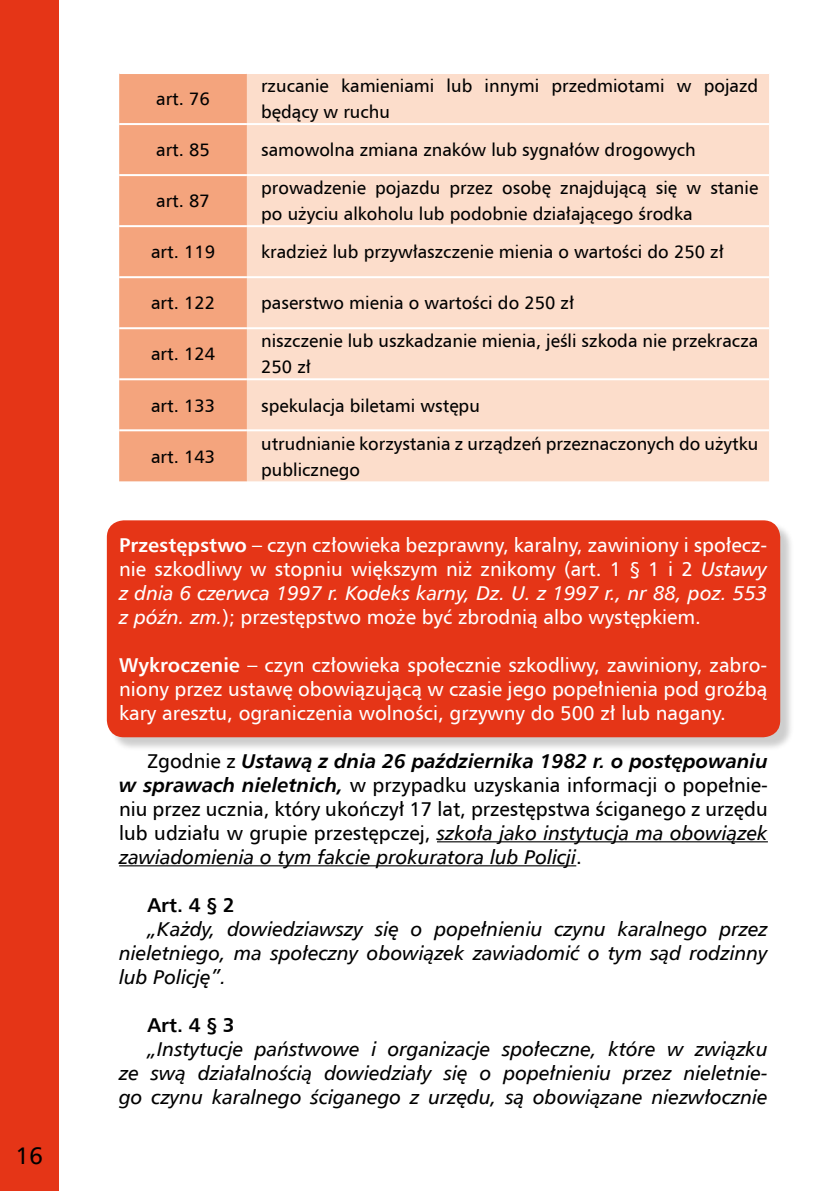
<style>
.page{position:relative;width:840px;height:1191px;background:#fff}
.page>*{position:absolute;margin:0;border:0;box-sizing:border-box;transform-origin:0 0}
.t1{font:24px "Humnst 777 EU";color:#000}
.t2{font:20px/24px "Humnst 777 EU";color:#fff;text-align:justify}
.t3{font:italic 20px/24px "Humnst 777 EU";color:#000;text-align:justify}
.t4{font:20px/24px "Humnst 777 EU";color:#000;text-align:justify}
.t5{font:700 20px "Humnst 777 EU";color:#000}
.t6{font:18px/26px "Humnst 777 EU";color:#000}
.s1{font-weight:700}
.s2{font-style:italic}
.s3{font-weight:700;font-style:italic}
</style>
<div class="page">
<div style="left:0;top:0;width:59px;height:1191px;background:#e53517"></div>
<div style="left:108px;top:522px;width:685px;height:229px;background:#000;opacity:.2"></div>
<div style="left:107px;top:520px;width:672px;height:217px;background:#e53517;border-radius:17px"></div>
<hr style="left:437px;top:841px;width:330px;height:1px;background:#000">
<hr style="left:119px;top:865px;width:457px;height:1px;background:#000">
<div style="left:119px;top:74px;width:128px;height:407px;background:#f4a47d"></div>
<div style="left:247px;top:74px;width:521px;height:407px;background:#fcddcb"></div>
<hr style="left:119px;top:123px;width:128px;height:2px;background:#fff">
<hr style="left:247px;top:123px;width:521px;height:2px;background:#fff">
<hr style="left:119px;top:174px;width:128px;height:2px;background:#fff">
<hr style="left:247px;top:174px;width:521px;height:2px;background:#fff">
<hr style="left:119px;top:225px;width:128px;height:2px;background:#fff">
<hr style="left:247px;top:225px;width:521px;height:2px;background:#fff">
<hr style="left:119px;top:276px;width:128px;height:2px;background:#fff">
<hr style="left:247px;top:276px;width:521px;height:2px;background:#fff">
<hr style="left:119px;top:327px;width:128px;height:2px;background:#fff">
<hr style="left:247px;top:327px;width:521px;height:2px;background:#fff">
<hr style="left:119px;top:378px;width:128px;height:2px;background:#fff">
<hr style="left:247px;top:378px;width:521px;height:2px;background:#fff">
<hr style="left:119px;top:429px;width:128px;height:2px;background:#fff">
<hr style="left:247px;top:429px;width:521px;height:2px;background:#fff">
<h1 class="t1" style="left:16px;top:1140px;width:29px">16</h1>
<p class="t6" style="left:156px;top:86px;width:55px">art. 76</p>
<p class="t6" style="left:261px;top:73px;width:498px">rzucanie kamieniami lub innymi przedmiotami w pojazd będący w ruchu</p>
<p class="t6" style="left:156px;top:137px;width:55px">art. 85</p>
<p class="t6" style="left:261px;top:137px;width:436px">samowolna zmiana znaków lub sygnałów drogowych</p>
<p class="t6" style="left:156px;top:188px;width:55px">art. 87</p>
<p class="t6" style="left:261px;top:175px;width:498px">prowadzenie pojazdu przez osobę znajdującą się w stanie po użyciu alkoholu lub podobnie działającego środka</p>
<p class="t6" style="left:151px;top:239px;width:65px">art. 119</p>
<p class="t6" style="left:261px;top:239px;width:464px">kradzież lub przywłaszczenie mienia o wartości do 250 zł</p>
<p class="t6" style="left:151px;top:290px;width:65px">art. 122</p>
<p class="t6" style="left:261px;top:290px;width:314px">paserstwo mienia o wartości do 250 zł</p>
<p class="t6" style="left:151px;top:341px;width:65px">art. 124</p>
<p class="t6" style="left:261px;top:328px;width:498px">niszczenie lub uszkadzanie mienia, jeśli szkoda nie przekracza<br>250 zł</p>
<p class="t6" style="left:151px;top:392px;width:65px">art. 133</p>
<p class="t6" style="left:261px;top:392px;width:220px">spekulacja biletami wstępu</p>
<p class="t6" style="left:151px;top:443px;width:65px">art. 143</p>
<p class="t6" style="left:261px;top:430px;width:498px">utrudnianie korzystania z urządzeń przeznaczonych do użytku publicznego</p>
<p class="t2" style="left:119px;top:533px;width:649px"><span class="s1">Przestępstwo</span> – czyn człowieka bezprawny, karalny, zawiniony i społecz&shy;nie szkodliwy w stopniu większym niż znikomy (art. 1 § 1 i 2 <span class="s2">Ustawy z dnia 6 czerwca 1997 r. Kodeks karny, Dz. U. z 1997 r., nr 88, poz. 553 z późn. zm.</span>); przestępstwo może być zbrodnią albo występkiem.</p>
<p class="t2" style="left:119px;top:653px;width:649px"><span class="s1">Wykroczenie</span> – czyn człowieka społecznie szkodliwy, zawiniony, zabro&shy;niony przez ustawę obowiązującą w czasie jego popełnienia pod groźbą kary aresztu, ograniczenia wolności, grzywny do 500 zł lub nagany.</p>
<p class="t4" style="left:119px;top:749px;width:650px;text-indent:28px">Zgodnie z <span class="s3">Ustawą z dnia 26 października 1982 r. o postępowaniu w sprawach nieletnich,</span> w przypadku uzyskania informacji o popełnie&shy;niu przez ucznia, który ukończył 17 lat, przestępstwa ściganego z urzędu lub udziału w grupie przestępczej, <span class="s2">szkoła jako instytucja ma obowiązek zawiadomienia o tym fakcie prokuratora lub Policji</span>.</p>
<p class="t5" style="left:147px;top:892px;width:88px">Art. 4 § 2</p>
<p class="t3" style="left:119px;top:917px;width:650px;text-indent:28px">„Każdy, dowiedziawszy się o popełnieniu czynu karalnego przez nieletniego, ma społeczny obowiązek zawiadomić o tym sąd rodzinny lub policję”.</p>
<p class="t5" style="left:147px;top:1012px;width:88px">Art. 4 § 3</p>
<p class="t3" style="left:119px;top:1037px;width:650px;text-indent:28px">„Instytucje państwowe i organizacje społeczne, które w związku ze swą działalnością dowiedziały się o popełnieniu przez nieletnie&shy;go czynu karalnego ściganego z urzędu, są obowiązane niezwłocznie</p>
</div>
